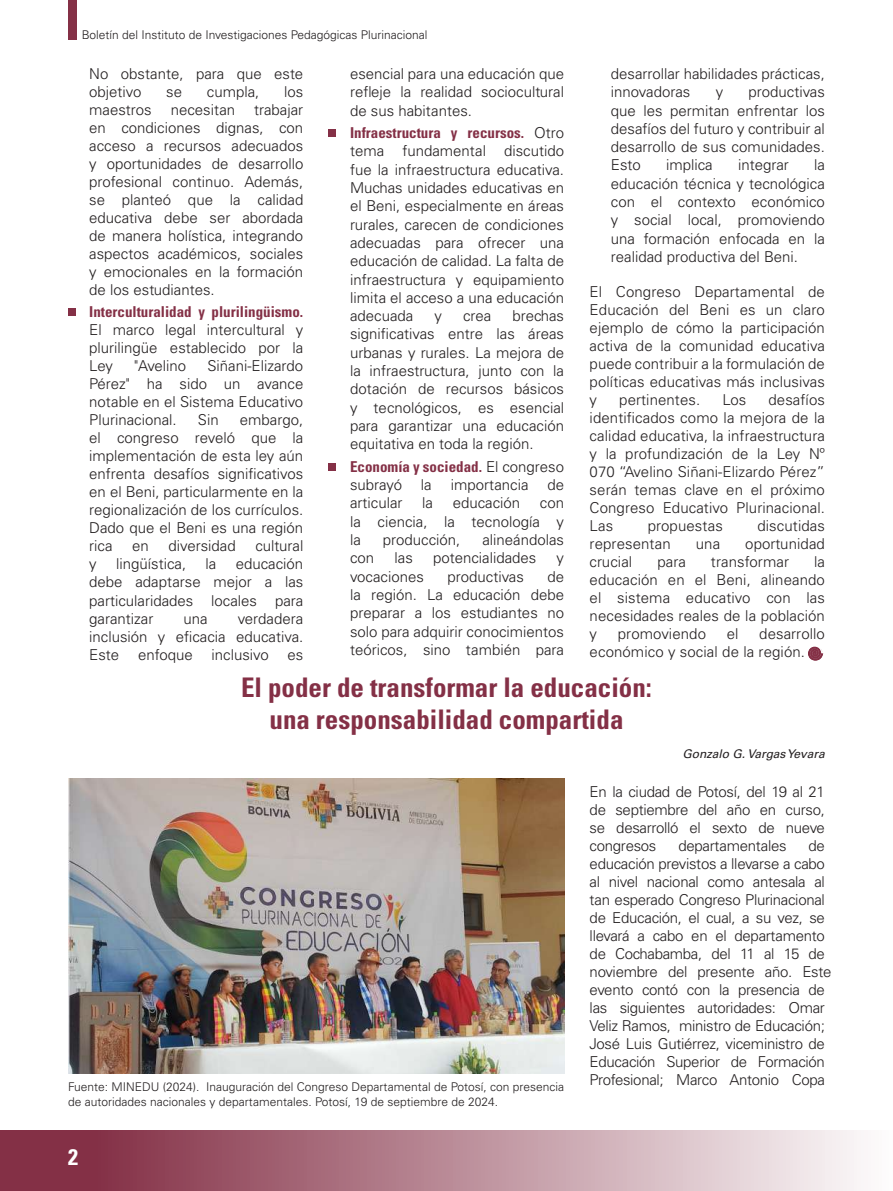
<style>
.page{position:relative;width:893px;height:1191px;background:#fff}
.page>*{position:absolute;margin:0;border:0;box-sizing:border-box;transform-origin:0 0}
.t1{font:700 condensed 27px/32.4px "Univers LT Std";color:#843046;text-align:center}
.t2{font:700 condensed 22.5px "Univers LT Std";color:#fff}
.t3{font:300 15px/18px "Univers LT Std";color:#231f20;text-align:justify}
.t4{font:300 15px/18px "Univers LT Std";letter-spacing:-.02em;color:#231f20}
.t5{font:700 condensed 15px/18.3px "Univers LT Std";color:#843046}
.t6{font:300 12px/14.4px "Univers LT Std";color:#231f20}
.t7{font:italic 12px "Univers LT Std";color:#231f20}
.s1{font-weight:700;font-stretch:condensed;color:#843046}
.s2{font-weight:300;font-stretch:normal;color:#231f20}
</style>
<div class="page">
<div style="left:0;top:1130px;width:892px;height:61px;background:linear-gradient(to right,#781d35,#fcfafb)"></div>
<div style="left:68px;top:0;width:9px;height:40px;background:#843046"></div>
<div style="left:329px;top:130px;width:7px;height:7px;background:#843046"></div>
<div style="left:329px;top:463px;width:7px;height:7px;background:#843046"></div>
<div style="left:68px;top:309px;width:7px;height:7px;background:#843046"></div>
<img style="left:68px;top:778px;width:496px;height:296px">
<svg style="left:808px;top:646px;width:15px;height:14px"></svg>
<p class="t6" style="left:82px;top:28px;width:347px">Boletín del Instituto de Investigaciones Pedagógicas Plurinacional</p>
<p class="t3" style="left:350px;top:64px;width:216px">esencial para una educación que refleje la realidad sociocultural de sus habitantes.</p>
<p class="t3" style="left:350px;top:124px;width:216px"><span class="s1">Infraestructura y recursos.</span> Otro tema fundamental discutido fue la infraestructura educativa.<br>Muchas unidades educativas en el Beni, especialmente en áreas rurales, carecen de condiciones adecuadas para ofrecer una educación de calidad. La falta de infraestructura y equipamiento limita el acceso a una educación adecuada</p>
<p class="t3" style="left:89px;top:65px;width:216px">No obstante, para que este objetivo</p>
<p class="t3" style="left:611px;top:64px;width:216px">desarrollar habilidades prácticas, innovadoras</p>
<p class="t3" style="left:166px;top:83px;width:17px">se</p>
<p class="t3" style="left:207px;top:83px;width:54px">cumpla,</p>
<p class="t3" style="left:284px;top:83px;width:21px">los</p>
<p class="t3" style="left:611px;top:83px;width:216px;text-indent:138px">productivas que les permitan enfrentar los desafíos del futuro y contribuir al desarrollo de sus comunidades.<br>Esto</p>
<p class="t3" style="left:716px;top:83px;width:9px">y</p>
<p class="t3" style="left:89px;top:101px;width:216px;text-indent:165px">trabajar en condiciones dignas, con acceso a recursos adecuados y oportunidades de desarrollo profesional continuo. Además, se planteó que la calidad educativa debe ser abordada de manera holística, integrando aspectos académicos, sociales y emocionales en la formación de los estudiantes.</p>
<p class="t5" style="left:89px;top:303px;width:216px">Interculturalidad y plurilingüismo.</p>
<p class="t3" style="left:89px;top:321px;width:216px">El marco legal intercultural y plurilingüe establecido por la Ley</p>
<p class="t3" style="left:89px;top:101px;width:64px">maestros</p>
<p class="t3" style="left:171px;top:101px;width:66px">necesitan</p>
<p class="t3" style="left:611px;top:156px;width:216px;text-indent:203px">la educación técnica y tecnológica con el contexto económico y social local, promoviendo una formación enfocada en la realidad productiva del Beni.</p>
<p class="t3" style="left:590px;top:283px;width:237px">El Congreso Departamental de Educación del Beni es un claro ejemplo de cómo la participación activa de la comunidad educativa puede contribuir a la formulación de políticas educativas más inclusivas y</p>
<p class="t3" style="left:666px;top:156px;width:48px">implica</p>
<p class="t3" style="left:738px;top:156px;width:52px">integrar</p>
<p class="t3" style="left:350px;top:307px;width:216px;text-indent:162px">brechas significativas entre las áreas urbanas y rurales. La mejora de la infraestructura, junto con la dotación de recursos básicos y tecnológicos, es esencial para garantizar una educación equitativa en toda la región.</p>
<p class="t5" style="left:350px;top:457px;width:216px">Economía y sociedad. <span class="s2">El congreso subrayó</span></p>
<p class="t3" style="left:434px;top:307px;width:9px">y</p>
<p class="t3" style="left:463px;top:307px;width:30px">crea</p>
<p class="t3" style="left:89px;top:357px;width:216px;text-indent:118px">Siñani-Elizardo Pérez" ha sido un avance notable en el Sistema Educativo Plurinacional.</p>
<p class="t3" style="left:134px;top:357px;width:54px">"Avelino</p>
<p class="t3" style="left:590px;top:391px;width:237px;text-indent:179px">desafíos identificados como la mejora de la calidad educativa, la infraestructura y la profundización de la Ley Nº 070 “Avelino Siñani-Elizardo Pérez” serán temas clave en el próximo Congreso Educativo Plurinacional.<br>Las</p>
<p class="t3" style="left:619px;top:391px;width:83px">pertinentes.</p>
<p class="t3" style="left:722px;top:391px;width:26px">Los</p>
<p class="t3" style="left:198px;top:411px;width:22px">Sin</p>
<p class="t3" style="left:89px;top:411px;width:216px;text-indent:151px">embargo, el congreso reveló que la implementación de esta ley aún enfrenta desafíos significativos en el Beni, particularmente en la regionalización de los currículos.<br>Dado que el Beni es una región rica</p>
<p class="t3" style="left:421px;top:476px;width:12px">la</p>
<p class="t3" style="left:451px;top:476px;width:79px">importancia</p>
<p class="t3" style="left:547px;top:476px;width:18px">de</p>
<p class="t3" style="left:350px;top:494px;width:54px">articular</p>
<p class="t3" style="left:422px;top:494px;width:12px">la</p>
<p class="t3" style="left:453px;top:494px;width:69px">educación</p>
<p class="t3" style="left:350px;top:494px;width:216px;text-indent:190px">con la ciencia, la tecnología y la</p>
<p class="t3" style="left:648px;top:517px;width:77px">propuestas</p>
<p class="t3" style="left:757px;top:517px;width:69px">discutidas</p>
<p class="t3" style="left:590px;top:535px;width:83px">representan</p>
<p class="t3" style="left:696px;top:535px;width:26px">una</p>
<p class="t3" style="left:745px;top:535px;width:81px">oportunidad</p>
<p class="t3" style="left:590px;top:553px;width:44px">crucial</p>
<p class="t3" style="left:657px;top:553px;width:30px">para</p>
<p class="t3" style="left:711px;top:553px;width:80px">transformar</p>
<p class="t3" style="left:383px;top:531px;width:79px">producción,</p>
<p class="t3" style="left:482px;top:531px;width:83px">alineándolas</p>
<p class="t3" style="left:132px;top:537px;width:18px">en</p>
<p class="t3" style="left:169px;top:537px;width:69px">diversidad</p>
<p class="t3" style="left:255px;top:537px;width:49px">cultural</p>
<p class="t3" style="left:350px;top:549px;width:26px">con</p>
<p class="t3" style="left:394px;top:549px;width:20px">las</p>
<p class="t3" style="left:433px;top:549px;width:105px">potencialidades</p>
<p class="t3" style="left:557px;top:549px;width:9px">y</p>
<p class="t3" style="left:350px;top:567px;width:75px">vocaciones</p>
<p class="t3" style="left:448px;top:567px;width:78px">productivas</p>
<p class="t3" style="left:590px;top:553px;width:237px;text-indent:224px">la educación en el Beni, alineando el sistema educativo con las necesidades reales de la población y</p>
<p class="t3" style="left:89px;top:555px;width:9px">y</p>
<p class="t3" style="left:116px;top:555px;width:72px">lingüística,</p>
<p class="t3" style="left:206px;top:555px;width:12px">la</p>
<p class="t3" style="left:89px;top:555px;width:216px;text-indent:146px">educación debe adaptarse mejor a las particularidades locales para garantizar</p>
<p class="t3" style="left:350px;top:567px;width:216px;text-indent:197px">de la región. La educación debe preparar a los estudiantes no solo para adquirir conocimientos teóricos, sino también para</p>
<p class="t3" style="left:89px;top:609px;width:216px;text-indent:148px">verdadera inclusión y eficacia educativa.<br>Este</p>
<p class="t3" style="left:184px;top:609px;width:26px">una</p>
<p class="t3" style="left:590px;top:625px;width:237px;text-indent:170px">desarrollo económico y social de la región.</p>
<h1 class="t1" style="left:241px;top:671px;width:412px">El poder de transformar la educación: una responsabilidad compartida</h1>
<p class="t7" style="left:682px;top:747px;width:144px">Gonzalo G. Vargas Yevara</p>
<p class="t3" style="left:590px;top:782px;width:237px">En la ciudad de Potosí, del 19 al 21 de septiembre del año en curso, se desarrolló el sexto de nueve congresos</p>
<p class="t3" style="left:618px;top:625px;width:90px">promoviendo</p>
<p class="t3" style="left:727px;top:625px;width:13px">el</p>
<p class="t3" style="left:138px;top:645px;width:56px">enfoque</p>
<p class="t3" style="left:212px;top:645px;width:59px">inclusivo</p>
<p class="t3" style="left:287px;top:645px;width:17px">es</p>
<p class="t4" style="left:590px;top:836px;width:243px;text-indent:219px">de educación previstos a llevarse a cabo al nivel nacional como antesala al tan esperado Congreso Plurinacional de Educación, el cual, a su vez, se llevará a cabo en el departamento de Cochabamba, del 11 al 15 de noviembre del presente año. Este evento contó con la presencia de las siguientes autoridades: Omar<br>Veliz Ramos, ministro de Educación;<br>José Luis Gutiérrez, viceministro de<br>Educación Superior de Formación<br>Profesional; Marco Antonio Copa</p>
<p class="t4" style="left:678px;top:836px;width:110px">departamentales</p>
<p class="t6" style="left:68px;top:1079px;width:498px">Fuente: MINEDU (2024). Inauguración del Congreso Departamental de Potosí, con presencia de autoridades nacionales y departamentales. Potosí, 19 de septiembre de 2024.</p>
<h2 class="t2" style="left:68px;top:1143px;width:11px">2</h2>
</div>
